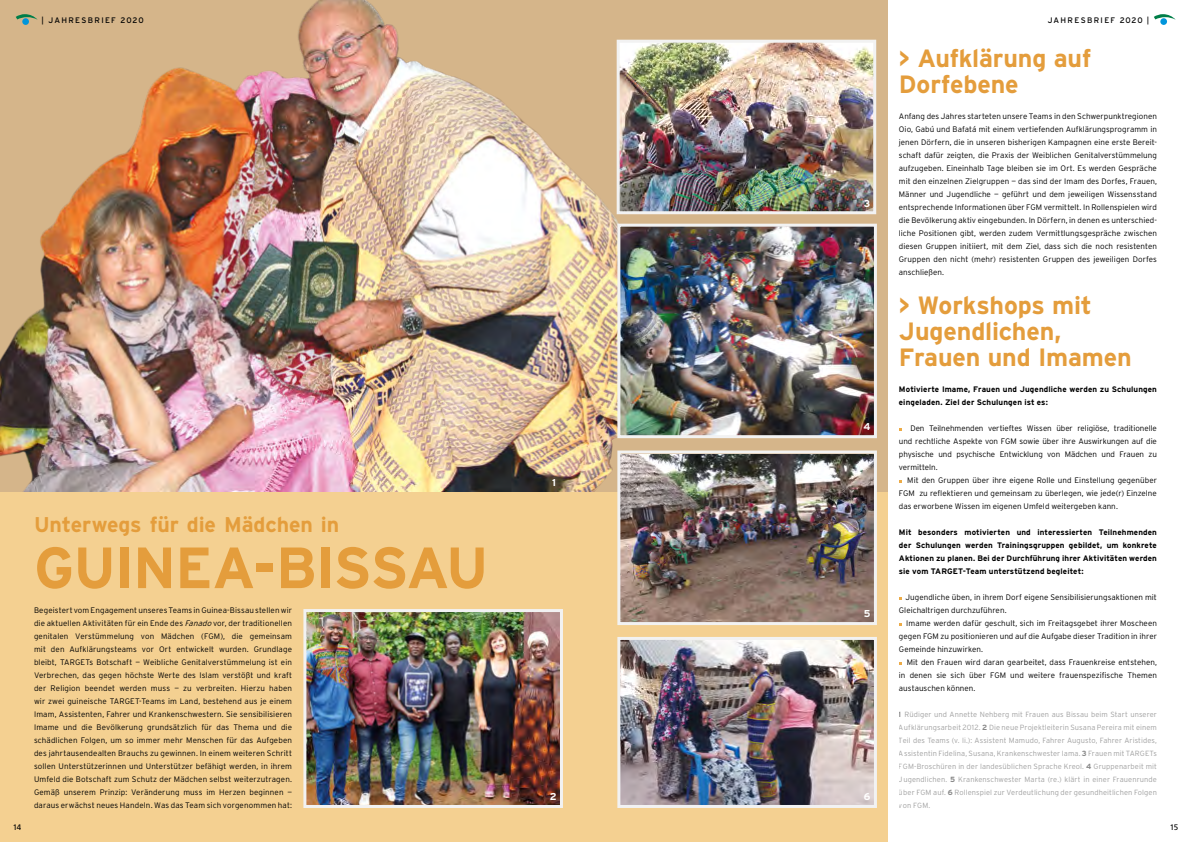
<style>
.page{position:relative;width:1191px;height:842px;background:#fff}
.page>*{position:absolute;margin:0;border:0;box-sizing:border-box;transform-origin:0 0}
.t1{font:700 58px "Interstate";letter-spacing:-.025em;color:#e49d3c}
.t2{font:700 25px/26px "Interstate";letter-spacing:-.005em;color:#e49d3c}
.t3{font:700 21.3px "Interstate";letter-spacing:-.005em;color:#e49d3c}
.t4{font:700 10px "Interstate";color:#fff}
.t5{font:300 8px/13px "Interstate";letter-spacing:.005em;color:#000;text-align:justify}
.t6{font:700 8px/13px "Interstate";letter-spacing:.015em;color:#000}
.t7{font:8px "Interstate";letter-spacing:.16em;color:#000}
.t8{font:8px "Frutiger";color:#000}
.t9{font:300 7.5px/13px "Interstate";letter-spacing:.01em;color:#a1a1a1;text-align:justify}
.s1{font-style:italic}
.s2{font-weight:700;color:#878787}
</style>
<div class="page">
<div style="left:0;top:491px;width:887px;height:351px;background:#f4d091"></div>
<img style="left:307px;top:613px;width:252px;height:191px">
<div style="left:303px;top:609px;width:260px;height:199px;border:3px solid #f2f2f2"></div>
<div style="left:0;top:0;width:887px;height:491px;background:#d5b58a"></div>
<img style="left:0;top:0;width:697px;height:491px">
<img style="left:620px;top:44px;width:252px;height:166px">
<div style="left:616px;top:40px;width:260px;height:174px;border:3px solid #f2f2f2"></div>
<img style="left:621px;top:228px;width:252px;height:206px">
<div style="left:617px;top:224px;width:260px;height:214px;border:3px solid #f2f2f2"></div>
<img style="left:621px;top:454px;width:252px;height:167px">
<div style="left:617px;top:450px;width:260px;height:175px;border:3px solid #f2f2f2"></div>
<img style="left:621px;top:641px;width:252px;height:163px">
<div style="left:617px;top:637px;width:260px;height:171px;border:3px solid #f2f2f2"></div>
<svg style="left:16px;top:14px;width:22px;height:6px"></svg>
<div style="left:22px;top:18px;width:7px;height:7px;background:#0095db;border-radius:50%"></div>
<svg style="left:1154px;top:14px;width:21px;height:6px"></svg>
<div style="left:1160px;top:18px;width:7px;height:7px;background:#0095db;border-radius:50%"></div>
<p class="t7" style="left:42px;top:15px;width:104px">| JAHRESBRIEF 2020</p>
<p class="t8" style="left:13px;top:822px;width:10px">14</p>
<h3 class="t3" style="left:34px;top:512px;width:307px">Unterwegs für die Mädchen in</h3>
<h1 class="t1" style="left:34px;top:535px;width:456px">GUINEA-BISSAU</h1>
<p class="t5" style="left:34px;top:604px;width:259px">Begeistert vom Engagement unseres Teams in Guinea-Bissau stellen wir die aktuellen Aktivitäten für ein Ende des <span class="s1">Fanado</span> vor, der traditionellen genitalen Verstümmelung von Mädchen (FGM), die gemeinsam mit den Aufklärungsteams vor Ort entwickelt wurden. Grundlage bleibt, TARGETs Botschaft — Weibliche Genitalverstümmelung ist ein Verbrechen, das gegen höchste Werte des Islam verstößt und kraft der Religion beendet werden muss — zu verbreiten. Hierzu haben wir zwei guineische TARGET-Teams im Land, bestehend aus je einem Imam, Assistenten, Fahrer und Krankenschwestern. Sie sensibilisieren Imame und die Bevölkerung grundsätzlich für das Thema und die schädlichen Folgen, um so immer mehr Menschen für das Aufgeben des jahrtausendealten Brauchs zu gewinnen. In einem weiteren Schritt sollen Unterstützerinnen und Unterstützer befähigt werden, in ihrem Umfeld die Botschaft zum Schutz der Mädchen selbst weiterzutragen.<br>Gemäß unserem Prinzip: Veränderung muss im Herzen beginnen — daraus erwächst neues Handeln. Was das Team sich vorgenommen hat:</p>
<p class="t4" style="left:552px;top:477px;width:5px">1</p>
<p class="t4" style="left:550px;top:791px;width:8px">2</p>
<p class="t4" style="left:863px;top:198px;width:8px">3</p>
<p class="t4" style="left:863px;top:421px;width:8px">4</p>
<p class="t4" style="left:863px;top:608px;width:8px">5</p>
<p class="t4" style="left:863px;top:791px;width:8px">6</p>
<p class="t7" style="left:1047px;top:15px;width:103px">JAHRESBRIEF 2020 |</p>
<h2 class="t2" style="left:899px;top:45px;width:194px">&gt; Aufklärung auf<br>Dorfebene</h2>
<p class="t5" style="left:899px;top:110px;width:259px">Anfang des Jahres starteten unsere Teams in den Schwerpunktregionen Oio, Gabú und Bafatá mit einem vertiefenden Aufklärungsprogramm in jenen Dörfern, die in unseren bisherigen Kampagnen eine erste Bereit&shy;schaft dafür zeigten, die Praxis der Weiblichen Genitalverstümmelung aufzugeben. Eineinhalb Tage bleiben sie im Ort. Es werden Gespräche mit den einzelnen Zielgruppen — das sind der Imam des Dorfes, Frauen, Männer und Jugendliche — geführt und dem jeweiligen Wissensstand entsprechende Informationen über FGM vermittelt. In Rollenspielen wird die Bevölkerung aktiv eingebunden. In Dörfern, in denen es unterschied&shy;liche Positionen gibt, werden zudem Vermittlungsgespräche zwischen diesen Gruppen initiiert, mit dem Ziel, dass sich die noch resistenten Gruppen den nicht (mehr) resistenten Gruppen des jeweiligen Dorfes anschließen.</p>
<h2 class="t2" style="left:899px;top:292px;width:234px">&gt; Workshops mit<br>Jugendlichen,<br>Frauen und Imamen</h2>
<p class="t6" style="left:899px;top:383px;width:259px">Motivierte Imame, Frauen und Jugendliche werden zu Schulungen eingeladen. Ziel der Schulungen ist es:</p>
<p class="t5" style="left:899px;top:422px;width:259px;text-indent:11px">Den Teilnehmenden vertieftes Wissen über religiöse, traditionelle und rechtliche Aspekte von FGM sowie über ihre Auswirkungen auf die physische und psychische Entwicklung von Mädchen und Frauen zu vermitteln.</p>
<p class="t5" style="left:899px;top:474px;width:259px;text-indent:8px">Mit den Gruppen über ihre eigene Rolle und Einstellung gegenüber FGM zu reflektieren und gemeinsam zu überlegen, wie jede(r) Einzelne das erworbene Wissen im eigenen Umfeld weitergeben kann.</p>
<p class="t6" style="left:899px;top:526px;width:259px;text-align:justify">Mit besonders motivierten und interessierten Teilnehmenden der Schulungen werden Trainingsgruppen gebildet, um konkrete Aktionen zu planen. Bei der Durchführung ihrer Aktivitäten werden sie vom TARGET-Team unterstützend begleitet:</p>
<p class="t5" style="left:899px;top:591px;width:259px;text-indent:7px">Jugendliche üben, in ihrem Dorf eigene Sensibilisierungsaktionen mit<br>Gleichaltrigen durchzuführen.</p>
<p class="t5" style="left:899px;top:617px;width:259px;text-indent:7px">Imame werden dafür geschult, sich im Freitagsgebet ihrer Moscheen gegen FGM zu positionieren und auf die Aufgabe dieser Tradition in ihrer Gemeinde hinzuwirken.</p>
<p class="t5" style="left:899px;top:656px;width:259px;text-indent:8px">Mit den Frauen wird daran gearbeitet, dass Frauenkreise entstehen, in denen sie sich über FGM und weitere frauenspezifische Themen austauschen können.</p>
<p class="t9" style="left:899px;top:708px;width:259px"><span class="s2">1</span> Rüdiger und Annette Nehberg mit Frauen aus Bissau beim Start unserer Aufklärungsarbeit 2012. <span class="s2">2</span> Die neue Projektleiterin Susana Pereira mit einem Teil des Teams (v. li.): Assistent Mamudo, Fahrer Augusto, Fahrer Aristides, Assistentin Fidelina, Susana, Krankenschwester Iama. <span class="s2">3</span> Frauen mit TARGETs FGM-Broschüren in der landesüblichen Sprache Kreol. <span class="s2">4</span> Gruppenarbeit mit Jugendlichen. <span class="s2">5</span> Krankenschwester Marta (re.) klärt in einer Frauenrunde über FGM auf. <span class="s2">6</span> Rollenspiel zur Verdeutlichung der gesundheitlichen Folgen von FGM.</p>
<p class="t8" style="left:1169px;top:822px;width:10px">15</p>
</div>
